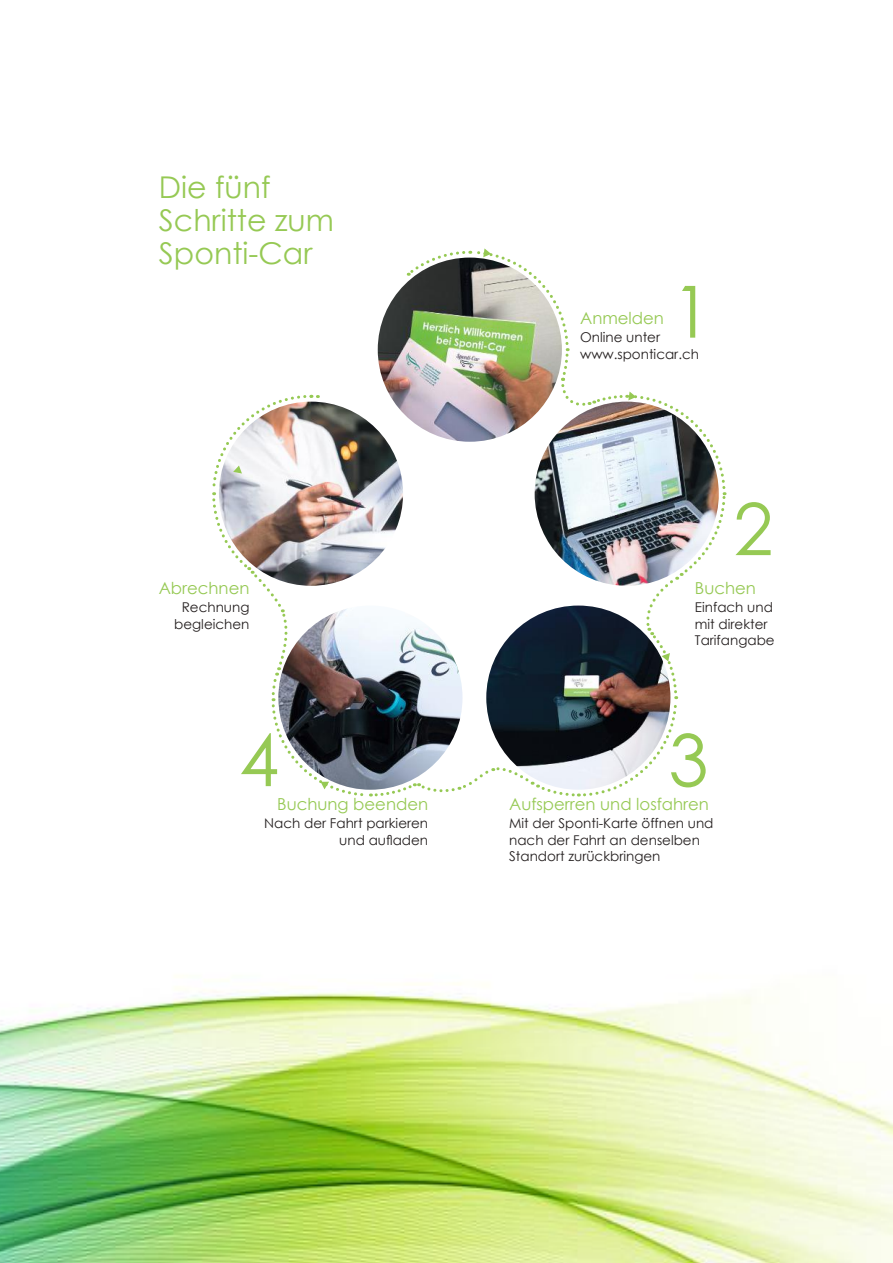
<style>
.page{position:relative;width:893px;height:1263px;background:#fff}
.page>*{position:absolute;margin:0;border:0;box-sizing:border-box;transform-origin:0 0}
.t1{font:72px "Century Gothic";color:#96c954}
.t2{font:30px/33px "Century Gothic";color:#96c954}
.t3{font:16.5px "Century Gothic";color:#96c954}
.t4{font:13.5px/16.5px "Century Gothic";color:#241f1f}
</style>
<div class="page">
<img style="left:0;top:983px;width:893px;height:280px">
<img style="left:212px;top:248px;width:515px;height:549px">
<h2 class="t2" style="left:159px;top:170px;width:176px">Die fünf<br>Schritte zum<br>Sponti-Car</h2>
<p class="t3" style="left:159px;top:577px;width:92px">Abrechnen</p>
<p class="t4" style="left:174px;top:599px;width:77px;text-align:center">Rechnung begleichen</p>
<h1 class="t1" style="left:672px;top:261px;width:41px">1</h1>
<p class="t3" style="left:580px;top:307px;width:85px">Anmelden</p>
<p class="t4" style="left:580px;top:329px;width:120px">Online unter www.sponticar.ch</p>
<h1 class="t1" style="left:733px;top:479px;width:41px">2</h1>
<p class="t3" style="left:695px;top:577px;width:63px">Buchen</p>
<p class="t4" style="left:695px;top:599px;width:81px">Einfach und mit direkter<br>Tarifangabe</p>
<h1 class="t1" style="left:239px;top:710px;width:41px">4</h1>
<h1 class="t1" style="left:668px;top:710px;width:41px">3</h1>
<p class="t3" style="left:277px;top:793px;width:152px">Buchung beenden</p>
<p class="t4" style="left:264px;top:815px;width:165px;text-align:right">Nach der Fahrt parkieren und aufladen</p>
<p class="t3" style="left:509px;top:793px;width:201px">Aufsperren und losfahren</p>
<p class="t4" style="left:509px;top:815px;width:206px">Mit der Sponti-Karte öffnen und nach der Fahrt an denselben<br>Standort zurückbringen</p>
</div>
